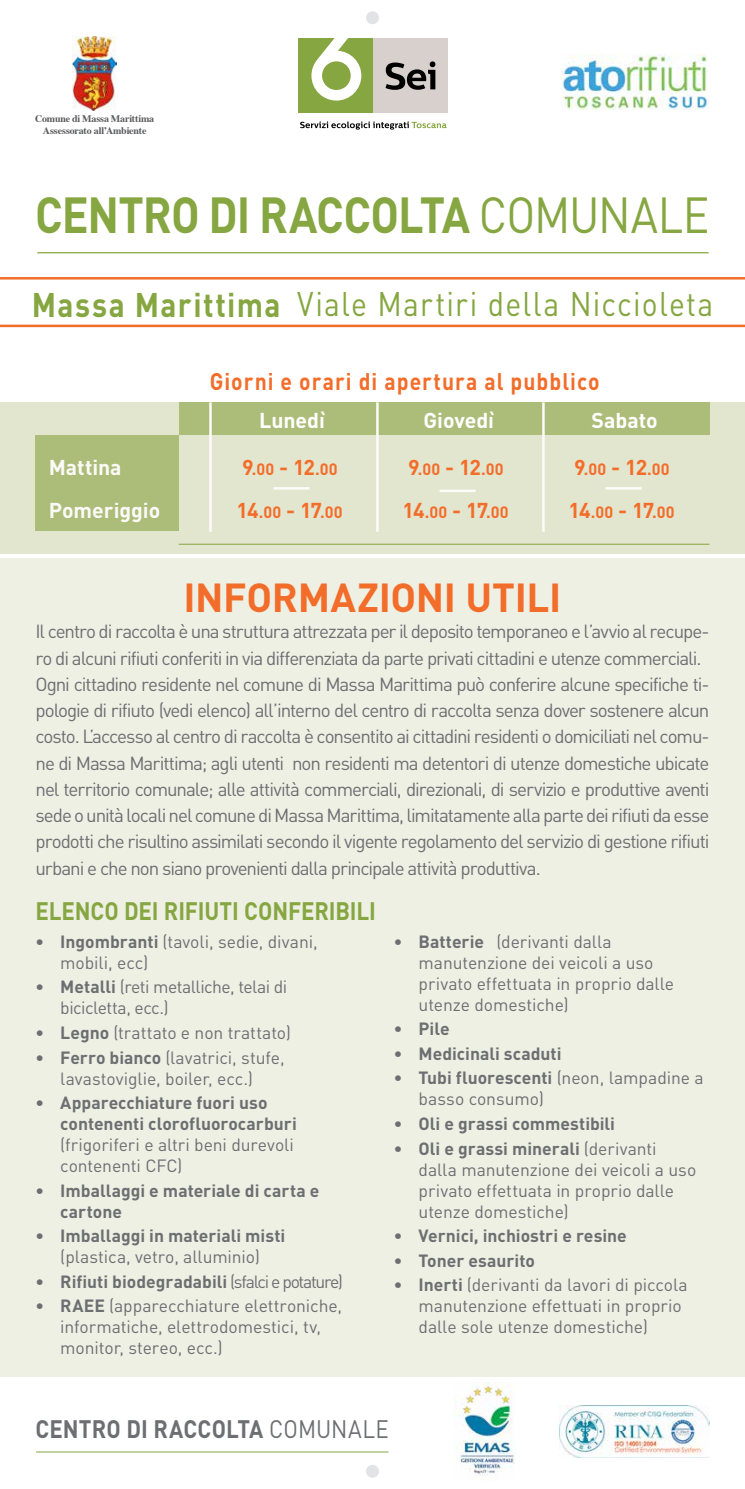
<style>
.page{position:relative;width:745px;height:1489px;background:#fff}
.page>*{position:absolute;margin:0;border:0;box-sizing:border-box;transform-origin:0 0}
.t1{font:700 50px "DIN";letter-spacing:-.025em;color:#85a640;scale:.89 1}
.t2{font:700 40px "DIN";letter-spacing:-.01em;color:#f36d2a}
.t3{font:33.75px "DIN";letter-spacing:.04em;color:#85a640;scale:.89 1}
.t4{font:700 33.75px "DIN";letter-spacing:.045em;color:#85a640;scale:.89 1}
.t5{font:700 25px "DIN";letter-spacing:-.005em;color:#85a640;scale:.89 1}
.t6{font:700 25px "DIN";letter-spacing:.005em;color:#6d6e71;scale:.89 1}
.t7{font:700 23.75px "DIN";letter-spacing:.045em;color:#f36d2a;scale:.89 1}
.t8{font:700 21.25px "DIN";letter-spacing:-.005em;color:#fff}
.t9{font:700 21.25px/43.5px "DIN";letter-spacing:-.005em;color:#fcfaf8}
.t10{font:18.75px/26.2px "DIN";letter-spacing:-.055em;color:#6d6e71}
.t11{font:17.5px/21px "DIN";letter-spacing:-.005em;color:#6d6e71}
.t12{font:700 17.5px/21px "DIN";color:#6d6e71}
.t13{font:17.5px/21px "DIN";letter-spacing:-.03em;color:#6d6e71}
.t14{font:700 16.25px "DIN";letter-spacing:.015em;color:#f36d2a}
.t15{font:700 10px/12.5px "Times";letter-spacing:-.015em;color:#58595b;text-align:center}
.s1{font-weight:400}
.s2{font-size:21.25px}
.s3{font-weight:700}
</style>
<div class="page">
<div style="left:0;top:558px;width:744px;height:818px;background:#eff0e4"></div>
<hr style="left:37px;top:252px;width:671px;height:1px;background:#85a640">
<img style="left:454px;top:1382px;width:61px;height:93px">
<img style="left:561px;top:54px;width:147px;height:56px">
<div style="left:298px;top:38px;width:75px;height:75px;background:#85a640"></div>
<div style="left:373px;top:38px;width:75px;height:75px;background:#d7d0cd"></div>
<svg style="left:300px;top:121px;width:146px;height:9px"></svg>
<svg style="left:385px;top:61px;width:50px;height:29px"></svg>
<svg style="left:311px;top:38px;width:50px;height:63px"></svg>
<div style="left:0;top:402px;width:744px;height:151px;background:#e2e6cf"></div>
<div style="left:179px;top:402px;width:530px;height:33px;background:#abbd78"></div>
<hr style="left:179px;top:544px;width:530px;height:1px;background:#85a640">
<hr style="left:376px;top:402px;width:2px;height:129px;background:#fdfbfa">
<hr style="left:542px;top:402px;width:2px;height:129px;background:#fdfbfa">
<hr style="left:209px;top:402px;width:2px;height:129px;background:#fdfbfa">
<hr style="left:0;top:277px;width:744px;height:2px;background:#f36d2a">
<hr style="left:0;top:324px;width:744px;height:3px;background:#f36d2a">
<div style="left:35px;top:435px;width:144px;height:96px;background:#abbd78"></div>
<img style="left:73px;top:36px;width:44px;height:74px">
<hr style="left:273px;top:487px;width:36px;height:2px;background:#fdfbfa">
<hr style="left:439px;top:489px;width:36px;height:3px;background:#fdfbfa">
<hr style="left:605px;top:487px;width:36px;height:2px;background:#fdfbfa">
<img style="left:559px;top:1405px;width:150px;height:52px">
<hr style="left:36px;top:1451px;width:352px;height:1px;background:#85a640">
<div style="left:366px;top:11px;width:13px;height:13px;background:#e2e3e4;border-radius:50%"></div>
<div style="left:366px;top:1464px;width:13px;height:13px;background:#e2e3e4;border-radius:50%"></div>
<p class="t15" style="left:35px;top:111px;width:120px">Comune di Massa Marittima<br>Assessorato all’Ambiente</p>
<h1 class="t1" style="left:35px;top:182px;width:758px">CENTRO DI RACCOLTA <span class="s1">COMUNALE</span></h1>
<h3 class="t4" style="left:32px;top:283px;width:280px">Massa Marittima</h3>
<h3 class="t3" style="left:297px;top:283px;width:469px">Viale Martiri della Niccioleta</h3>
<p class="t7" style="left:210px;top:366px;width:439px">Giorni e orari di apertura al pubblico</p>
<p class="t9" style="left:49px;top:444px;width:113px">Mattina<br>Pomeriggio</p>
<p class="t8" style="left:259px;top:406px;width:67px">Lunedì</p>
<p class="t8" style="left:423px;top:406px;width:72px">Giovedì</p>
<p class="t8" style="left:591px;top:406px;width:68px">Sabato</p>
<p class="t14" style="left:242px;top:458px;width:97px"><span class="s2">9</span>.00 <span class="s2">- 12</span>.00</p>
<p class="t14" style="left:408px;top:458px;width:97px"><span class="s2">9</span>.00 <span class="s2">- 12</span>.00</p>
<p class="t14" style="left:573px;top:458px;width:97px"><span class="s2">9</span>.00 <span class="s2">- 12</span>.00</p>
<p class="t14" style="left:236px;top:501px;width:107px"><span class="s2">14</span>.00 <span class="s2">- 17</span>.00</p>
<p class="t14" style="left:402px;top:501px;width:107px"><span class="s2">14</span>.00 <span class="s2">- 17</span>.00</p>
<p class="t14" style="left:568px;top:501px;width:107px"><span class="s2">14</span>.00 <span class="s2">- 17</span>.00</p>
<h2 class="t2" style="left:183px;top:571px;width:379px">INFORMAZIONI UTILI</h2>
<p class="t10" style="left:35px;top:618px;width:675px">Il centro di raccolta è una struttura attrezzata per il deposito temporaneo e l’avvio al recupe&shy;ro di alcuni rifiuti conferiti in via differenziata da parte privati cittadini e utenze commerciali.<br>Ogni cittadino residente nel comune di Massa Marittima può conferire alcune specifiche ti&shy;pologie di rifiuto (vedi elenco) all’interno del centro di raccolta senza dover sostenere alcun costo. L’accesso al centro di raccolta è consentito ai cittadini residenti o domiciliati nel comu&shy;ne di Massa Marittima; agli utenti non residenti ma detentori di utenze domestiche ubicate nel territorio comunale; alle attività commerciali, direzionali, di servizio e produttive aventi sede o unità locali nel comune di Massa Marittima, limitatamente alla parte dei rifiuti da esse prodotti che risultino assimilati secondo il vigente regolamento del servizio di gestione rifiuti urbani e che non siano provenienti dalla principale attività produttiva.</p>
<h3 class="t5" style="left:35px;top:894px;width:384px">ELENCO DEI RIFIUTI CONFERIBILI</h3>
<p class="t11" style="left:60px;top:930px;width:259px;text-indent:-25px"><span class="s3">• Ingombranti</span> (tavoli, sedie, divani, mobili, ecc)</p>
<p class="t13" style="left:60px;top:976px;width:228px;text-indent:-25px"><span class="s3">• Metalli</span> (reti metalliche, telai di bicicletta, ecc.)</p>
<p class="t11" style="left:35px;top:1021px;width:257px"><span class="s3">• Legno</span> (trattato e non trattato)</p>
<p class="t11" style="left:35px;top:1046px;width:250px;text-align:center"><span class="s3">• Ferro bianco</span> (lavatrici, stufe, lavastoviglie, boiler, ecc.)</p>
<p class="t12" style="left:60px;top:1091px;width:238px;text-indent:-25px">• Apparecchiature fuori uso contenenti clorofluorocarburi</p>
<p class="t11" style="left:60px;top:1133px;width:235px">(frigoriferi e altri beni durevoli contenenti CFC)</p>
<p class="t12" style="left:60px;top:1178px;width:260px;text-indent:-25px">• Imballaggi e materiale di carta e cartone</p>
<p class="t12" style="left:35px;top:1224px;width:251px">• Imballaggi in materiali misti</p>
<p class="t11" style="left:60px;top:1245px;width:201px">(plastica, vetro, alluminio)</p>
<p class="t12" style="left:35px;top:1269px;width:309px">• Rifiuti biodegradabili <span class="s1">(sfalci e potature)</span></p>
<p class="t11" style="left:60px;top:1294px;width:283px;text-indent:-25px"><span class="s3">• RAEE</span> (apparecchiature elettroniche, informatiche, elettrodomestici, tv, monitor, stereo, ecc.)</p>
<p class="t11" style="left:418px;top:930px;width:257px;text-indent:-25px"><span class="s3">• Batterie</span> (derivanti dalla manutenzione dei veicoli a uso privato effettuata in proprio dalle utenze domestiche)</p>
<p class="t12" style="left:393px;top:1017px;width:57px">• Pile</p>
<p class="t12" style="left:393px;top:1042px;width:169px">• Medicinali scaduti</p>
<p class="t11" style="left:418px;top:1067px;width:286px;text-indent:-25px"><span class="s3">• Tubi fluorescenti</span> (neon, lampadine a basso consumo)</p>
<p class="t12" style="left:393px;top:1112px;width:223px">• Oli e grassi commestibili</p>
<p class="t11" style="left:418px;top:1137px;width:279px;text-indent:-25px"><span class="s3">• Oli e grassi minerali</span> (derivanti dalla manutenzione dei veicoli a uso privato effettuata in proprio dalle utenze domestiche)</p>
<p class="t12" style="left:393px;top:1224px;width:234px">• Vernici, inchiostri e resine</p>
<p class="t12" style="left:393px;top:1248px;width:143px">• Toner esaurito</p>
<p class="t11" style="left:418px;top:1273px;width:270px;text-indent:-25px"><span class="s3">• Inerti</span> (derivanti da lavori di piccola manutenzione effettuati in proprio dalle sole utenze domestiche)</p>
<h3 class="t6" style="left:35px;top:1412px;width:398px">CENTRO DI RACCOLTA <span class="s1">COMUNALE</span></h3>
</div>
